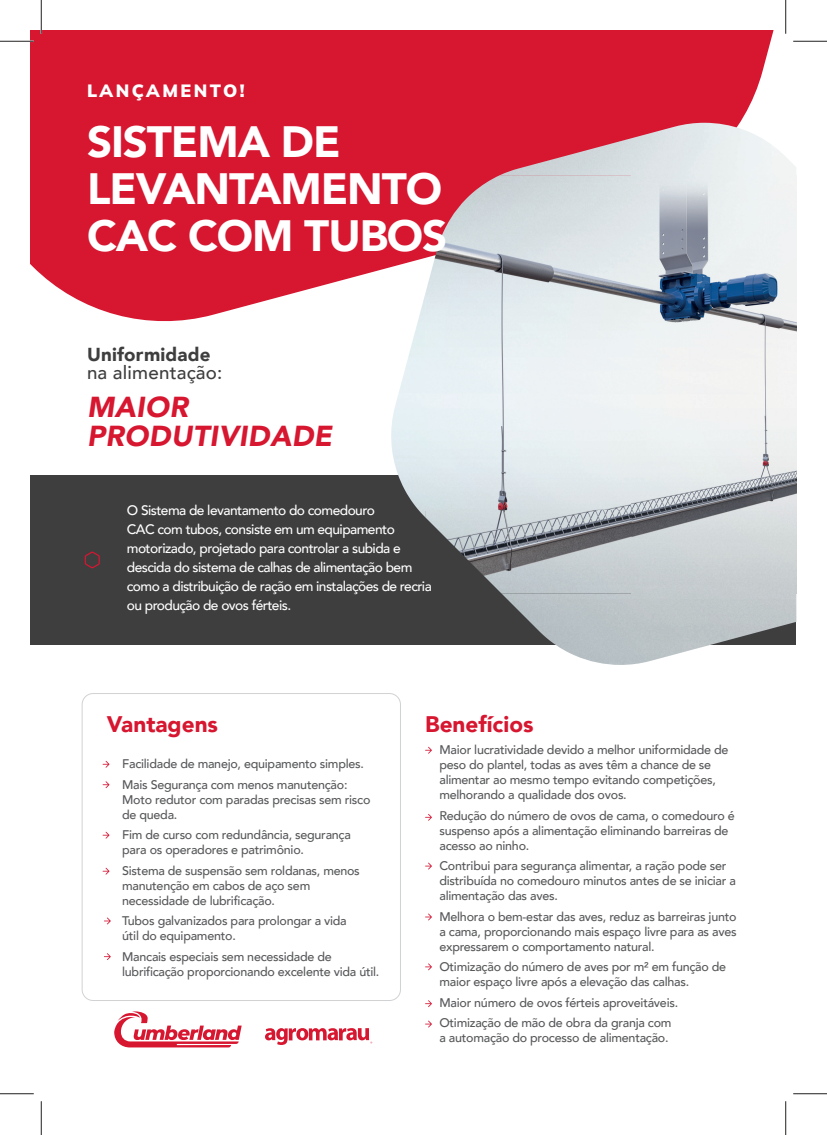
<style>
.page{position:relative;width:827px;height:1135px;background:#fff}
.page>*{position:absolute;margin:0;border:0;box-sizing:border-box;transform-origin:0 0}
.t1{font:900 43.75px/46.8px "Avenir";letter-spacing:-.025em;color:#fff}
.t2{font:italic 900 28.88px/29.8px "Avenir";letter-spacing:.01em;color:#d71630}
.t3{font:900 22.5px "Avenir";color:#d71630}
.t4{font:500 18.75px "Avenir";letter-spacing:.01em;color:#3e3e3f}
.t5{font:900 18.75px "Avenir";letter-spacing:.01em;color:#3e3e3f}
.t6{font:900 17.75px "Mulish";letter-spacing:.14em;color:#fff}
.t7{font:500 13.75px/19px "Avenir";letter-spacing:-.04em;color:#fff}
.t8{font:500 12.5px/15px "Avenir";letter-spacing:-.02em;color:#57585a}
</style>
<div class="page">
<svg style="left:31px;top:475px;width:765px;height:170px;background:#525354"></svg>
<svg style="left:31px;top:31px;width:756px;height:301px;background:#da455a"></svg>
<img style="left:470px;top:123px;width:326px;height:72px">
<img style="left:437px;top:175px;width:63px;height:74px">
<img style="left:631px;top:175px;width:165px;height:418px">
<img style="left:425px;top:342px;width:206px;height:251px">
<svg style="left:425px;top:747px;width:7px;height:7px"></svg>
<svg style="left:425px;top:814px;width:7px;height:7px"></svg>
<svg style="left:425px;top:863px;width:7px;height:6px"></svg>
<svg style="left:425px;top:913px;width:7px;height:7px"></svg>
<svg style="left:425px;top:963px;width:7px;height:7px"></svg>
<svg style="left:425px;top:1000px;width:7px;height:7px"></svg>
<svg style="left:425px;top:1020px;width:7px;height:7px"></svg>
<div style="left:82px;top:693px;width:319px;height:308px;border:1px solid #d1d2d4;border-radius:11px"></div>
<svg style="left:103px;top:761px;width:6px;height:7px"></svg>
<svg style="left:103px;top:781px;width:6px;height:7px"></svg>
<svg style="left:103px;top:832px;width:6px;height:7px"></svg>
<svg style="left:103px;top:868px;width:6px;height:7px"></svg>
<svg style="left:104px;top:917px;width:7px;height:7px"></svg>
<svg style="left:104px;top:953px;width:7px;height:7px"></svg>
<svg style="left:84px;top:550px;width:17px;height:19px"></svg>
<svg style="left:265px;top:1028px;width:107px;height:17px"></svg>
<svg style="left:114px;top:1011px;width:128px;height:36px"></svg>
<hr style="left:0;top:40px;width:34px;height:2px;background:#fff">
<hr style="left:40px;top:0;width:2px;height:34px;background:#fff">
<hr style="left:0;top:41px;width:34px;height:1px;background:#231f20">
<hr style="left:793px;top:41px;width:34px;height:1px;background:#231f20">
<hr style="left:0;top:1093px;width:34px;height:1px;background:#231f20">
<hr style="left:793px;top:1093px;width:34px;height:1px;background:#231f20">
<hr style="left:41px;top:0;width:1px;height:34px;background:#231f20">
<hr style="left:41px;top:1101px;width:1px;height:34px;background:#231f20">
<hr style="left:785px;top:0;width:1px;height:34px;background:#231f20">
<hr style="left:785px;top:1101px;width:1px;height:34px;background:#231f20">
<h3 class="t6" style="left:87px;top:79px;width:159px">LANÇAMENTO!</h3>
<h1 class="t1" style="left:87px;top:118px;width:362px">SISTEMA DE<br>LEVANTAMENTO<br>CAC COM TUBOS</h1>
<h3 class="t5" style="left:87px;top:339px;width:125px">Uniformidade</h3>
<h3 class="t4" style="left:87px;top:356px;width:137px">na alimentação:</h3>
<h2 class="t2" style="left:87px;top:391px;width:246px">MAIOR<br>PRODUTIVIDADE</h2>
<p class="t7" style="left:127px;top:500px;width:306px">O Sistema de levantamento do comedouro<br>CAC com tubos, consiste em um equipamento motorizado, projetado para controlar a subida e descida do sistema de calhas de alimentação bem como a distribuição de ração em instalações de recria ou produção de ovos férteis.</p>
<h3 class="t3" style="left:107px;top:705px;width:113px">Vantagens</h3>
<p class="t8" style="left:122px;top:753px;width:243px;line-height:20.5px">Facilidade de manejo, equipamento simples.<br>Mais Segurança com menos manutenção:</p>
<p class="t8" style="left:122px;top:791px;width:250px">Moto redutor com paradas precisas sem risco de queda.</p>
<p class="t8" style="left:122px;top:827px;width:230px">Fim de curso com redundância, segurança para os operadores e patrimônio.</p>
<p class="t8" style="left:122px;top:862px;width:239px">Sistema de suspensão sem roldanas, menos manutenção em cabos de aço sem necessidade de lubrificação.</p>
<p class="t8" style="left:122px;top:913px;width:226px">Tubos galvanizados para prolongar a vida útil do equipamento.</p>
<p class="t8" style="left:122px;top:948px;width:259px">Mancais especiais sem necessidade de lubrificação proporcionando excelente vida útil.</p>
<h3 class="t3" style="left:425px;top:705px;width:110px">Benefícios</h3>
<p class="t8" style="left:439px;top:742px;width:290px">Maior lucratividade devido a melhor uniformidade de peso do plantel, todas as aves têm a chance de se alimentar ao mesmo tempo evitando competições, melhorando a qualidade dos ovos.</p>
<p class="t8" style="left:439px;top:807px;width:297px">Redução do número de ovos de cama, o comedouro é suspenso após a alimentação eliminando barreiras de acesso ao ninho.</p>
<p class="t8" style="left:439px;top:858px;width:298px">Contribui para segurança alimentar, a ração pode ser distribuída no comedouro minutos antes de se iniciar a alimentação das aves.</p>
<p class="t8" style="left:439px;top:908px;width:299px;text-align:justify">Melhora o bem-estar das aves, reduz as barreiras junto a cama, proporcionando mais espaço livre para as aves expressarem o comportamento natural.</p>
<p class="t8" style="left:439px;top:959px;width:288px">Otimização do número de aves por m² em função de maior espaço livre após a elevação das calhas.</p>
<p class="t8" style="left:439px;top:991px;width:240px;line-height:20.5px">Maior número de ovos férteis aproveitáveis.<br>Otimização de mão de obra da granja com</p>
<p class="t8" style="left:439px;top:1030px;width:231px">a automação do processo de alimentação.</p>
</div>
